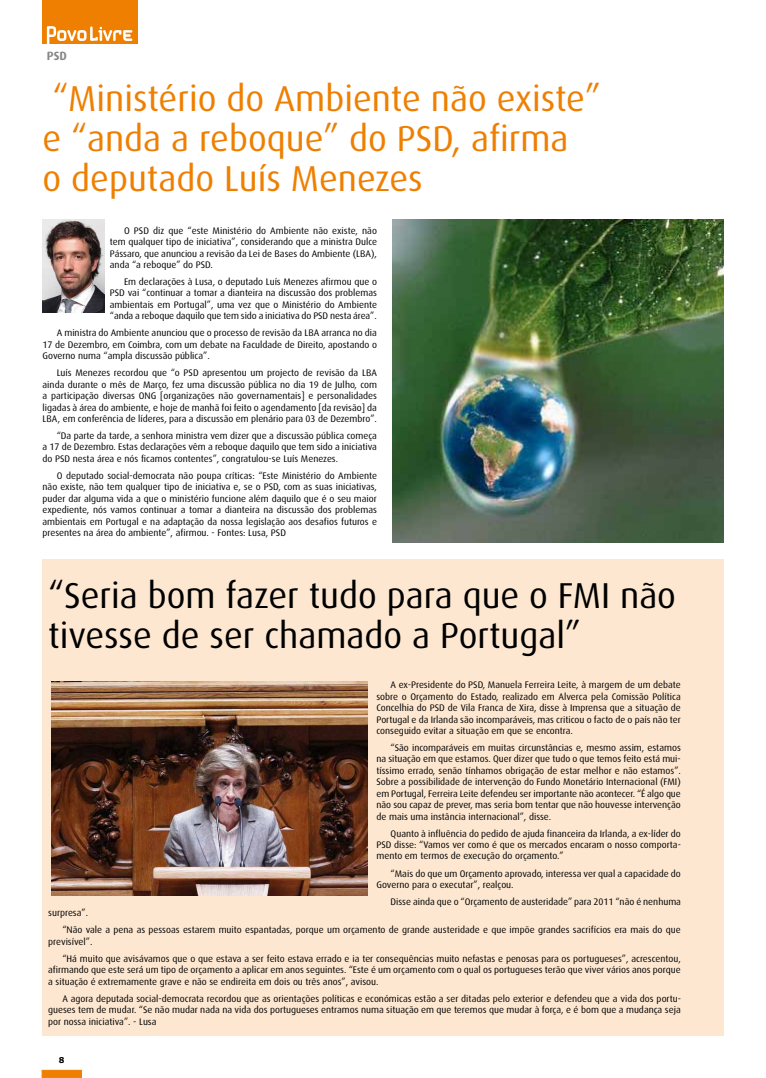
<style>
.page{position:relative;width:766px;height:1078px;background:#fff}
.page>*{position:absolute;margin:0;border:0;box-sizing:border-box;transform-origin:0 0}
.t1{font:36px/40px "Dax";color:#ee7f00}
.t2{font:36px/40px "Dax";color:#000}
.t3{font:700 12px "Dax";color:#87888a}
.t4{font:9.5px/11.4px "Dax";color:#000;text-align:justify}
.t5{font:700 8px "Verdana";color:#000}
</style>
<div class="page">
<div style="left:42px;top:1069px;width:40px;height:8px;background:#ee7f00;border:1px solid #ee7f00"></div>
<img style="left:43px;top:220px;width:61px;height:92px">
<div style="left:43px;top:0;width:95px;height:44px;background:#ee7f00"></div>
<svg style="left:47px;top:26px;width:85px;height:18px"></svg>
<img style="left:392px;top:220px;width:331px;height:322px">
<div style="left:42px;top:559px;width:681px;height:476px;background:#fde7d0"></div>
<img style="left:52px;top:681px;width:316px;height:213px">
<p class="t3" style="left:47px;top:49px;width:22px">PSD</p>
<h1 class="t1" style="left:43px;top:79px;width:559px">“Ministério do Ambiente não existe” e “anda a reboque” do PSD, afirma<br>o deputado Luís Menezes</h1>
<p class="t4" style="left:110px;top:225px;width:268px;text-indent:14px">O PSD diz que “este Ministério do Ambiente não existe, não tem qualquer tipo de iniciativa”, considerando que a ministra Dulce Pássaro, que anunciou a revisão da Lei de Bases do Ambiente (LBA), anda “a reboque” do PSD.</p>
<p class="t4" style="left:110px;top:276px;width:268px;text-indent:14px">Em declarações à Lusa, o deputado Luís Menezes afirmou que o PSD vai “continuar a tomar a dianteira na discussão dos problemas ambientais em Portugal”, uma vez que o Ministério do Ambiente “anda a reboque daquilo que tem sido a iniciativa do PSD nesta área”.</p>
<p class="t4" style="left:43px;top:327px;width:336px;text-indent:14px">A ministra do Ambiente anunciou que o processo de revisão da LBA arranca no dia 17 de Dezembro, em Coimbra, com um debate na Faculdade de Direito, apostando o Governo numa “ampla discussão pública”.</p>
<p class="t4" style="left:43px;top:367px;width:336px;text-indent:14px">Luís Menezes recordou que “o PSD apresentou um projecto de revisão da LBA ainda durante o mês de Março, fez uma discussão pública no dia 19 de Julho, com a participação diversas ONG [organizações não governamentais] e personalidades ligadas à área do ambiente, e hoje de manhã foi feito o agendamento [da revisão] da LBA, em conferência de líderes, para a discussão em plenário para 03 de Dezembro”.</p>
<p class="t4" style="left:43px;top:430px;width:336px;text-indent:14px">“Da parte da tarde, a senhora ministra vem dizer que a discussão pública começa a 17 de Dezembro. Estas declarações vêm a reboque daquilo que tem sido a iniciativa do PSD nesta área e nós ficamos contentes”, congratulou-se Luís Menezes.</p>
<p class="t4" style="left:43px;top:470px;width:336px;text-indent:14px">O deputado social-democrata não poupa críticas: “Este Ministério do Ambiente não existe, não tem qualquer tipo de iniciativa e, se o PSD, com as suas iniciativas, puder dar alguma vida a que o ministério funcione além daquilo que é o seu maior expediente, nós vamos continuar a tomar a dianteira na discussão dos problemas ambientais em Portugal e na adaptação da nossa legislação aos desafios futuros e presentes na área do ambiente”, afirmou. - Fontes: Lusa, PSD</p>
<h1 class="t2" style="left:48px;top:576px;width:629px">“Seria bom fazer tudo para que o FMI não tivesse de ser chamado a Portugal”</h1>
<p class="t4" style="left:376px;top:679px;width:306px;text-indent:14px">A ex-Presidente do PSD, Manuela Ferreira Leite, à margem de um debate sobre o Orçamento do Estado, realizado em Alverca pela Comissão Política Concelhia do PSD de Vila Franca de Xira, disse à Imprensa que a situação de Portugal e da Irlanda são incomparáveis, mas criticou o facto de o país não ter conseguido evitar a situação em que se encontra.</p>
<p class="t4" style="left:376px;top:742px;width:306px;text-indent:14px">“São incomparáveis em muitas circunstâncias e, mesmo assim, estamos na situação em que estamos. Quer dizer que tudo o que temos feito está mui&shy;tíssimo errado, senão tínhamos obrigação de estar melhor e não estamos”.<br>Sobre a possibilidade de intervenção do Fundo Monetário Internacional (FMI) em Portugal, Ferreira Leite defendeu ser importante não acontecer. “É algo que não sou capaz de prever, mas seria bom tentar que não houvesse intervenção de mais uma instância internacional”, disse.</p>
<p class="t4" style="left:376px;top:827px;width:306px;text-indent:14px">Quanto à influência do pedido de ajuda financeira da Irlanda, a ex-líder do PSD disse: “Vamos ver como é que os mercados encaram o nosso comporta&shy;mento em termos de execução do orçamento.”</p>
<p class="t4" style="left:376px;top:867px;width:306px;text-indent:14px">“Mais do que um Orçamento aprovado, interessa ver qual a capacidade do<br>Governo para o executar”, realçou.</p>
<p class="t4" style="left:390px;top:895px;width:292px">Disse ainda que o “Orçamento de austeridade” para 2011 “não é nenhuma</p>
<p class="t4" style="left:62px;top:904px;width:619px;line-height:17.1px;text-indent:-14px">surpresa”.<br>“Não vale a pena as pessoas estarem muito espantadas, porque um orçamento de grande austeridade e que impõe grandes sacrifícios era mais do que</p>
<p class="t4" style="left:62px;top:932px;width:619px;line-height:17.1px;text-indent:-14px">previsível”.<br>“Há muito que avisávamos que o que estava a ser feito estava errado e ia ter consequências muito nefastas e penosas para os portugueses”, acrescentou,</p>
<p class="t4" style="left:48px;top:964px;width:634px">afirmando que este será um tipo de orçamento a aplicar em anos seguintes. “Este é um orçamento com o qual os portugueses terão que viver vários anos porque a situação é extremamente grave e não se endireita em dois ou três anos”, avisou.</p>
<p class="t4" style="left:48px;top:992px;width:634px;text-indent:14px">A agora deputada social-democrata recordou que as orientações políticas e económicas estão a ser ditadas pelo exterior e defendeu que a vida dos portu&shy;gueses tem de mudar. “Se não mudar nada na vida dos portugueses entramos numa situação em que teremos que mudar à força, e é bom que a mudança seja por nossa iniciativa”. - Lusa</p>
<p class="t5" style="left:59px;top:1054px;width:7px">8</p>
</div>
